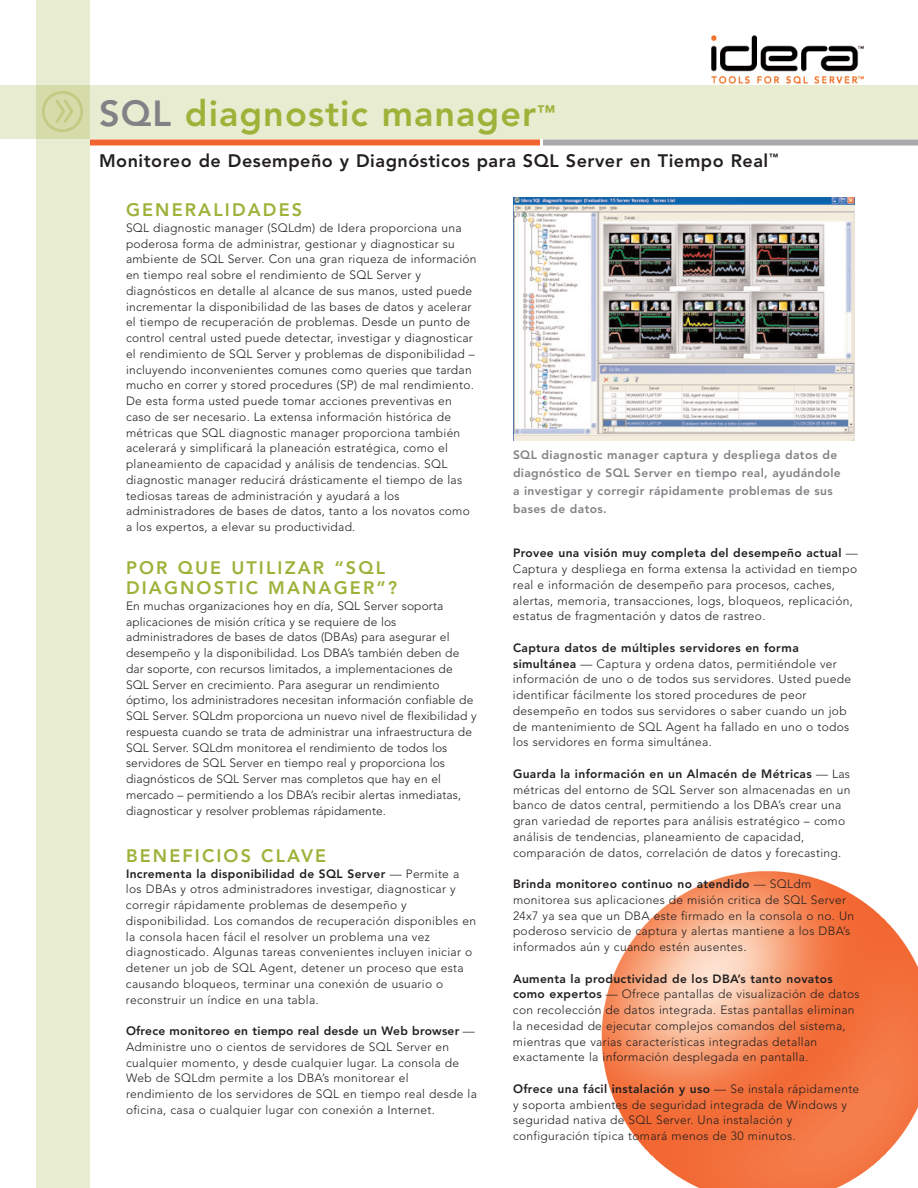
<style>
.page{position:relative;width:918px;height:1188px;background:#fff}
.page>*{position:absolute;margin:0;border:0;box-sizing:border-box;transform-origin:0 0}
.t1{font:800 36px "Avenir";letter-spacing:.03em;color:#9eb23a}
.t2{font:800 18px/20.2px "Avenir";letter-spacing:.12em;color:#9eb23a}
.t3{font:800 18px "Avenir";letter-spacing:.03em;color:#231f20}
.t4{font:300 12px/15.8px "Avenir";letter-spacing:.025em;color:#231f20}
.t5{font:800 12px/18px "Avenir";letter-spacing:.03em;color:#808285}
.s1{color:#808285}
.s2{font-weight:800}
</style>
<div class="page">
<img style="left:601px;top:871px;width:317px;height:317px">
<img style="left:513px;top:198px;width:342px;height:243px">
<img style="left:711px;top:36px;width:152px;height:48px">
<div style="left:36px;top:0;width:54px;height:1188px;background:#e8ecd1"></div>
<div style="left:0;top:86px;width:918px;height:54px;background:#e8ecd1"></div>
<div style="left:36px;top:86px;width:54px;height:54px;background:#d5dba9"></div>
<img style="left:42px;top:91px;width:40px;height:41px">
<div style="left:90px;top:140px;width:450px;height:6px;background:#f2642f"></div>
<div style="left:543px;top:140px;width:375px;height:6px;background:#a8a9ad"></div>
<h1 class="t1" style="left:99px;top:99px;width:458px"><span class="s1">SQL</span> diagnostic manager<sup>™</sup></h1>
<h2 class="t3" style="left:99px;top:153px;width:681px">Monitoreo de Desempeño y Diagnósticos para SQL Server en Tiempo Real<sup>™</sup></h2>
<h2 class="t2" style="left:126px;top:201px;width:178px">GENERALIDADES</h2>
<p class="t4" style="left:126px;top:221px;width:352px">SQL diagnostic manager (SQLdm) de Idera proporciona una poderosa forma de administrar, gestionar y diagnosticar su ambiente de SQL Server. Con una gran riqueza de información en tiempo real sobre el rendimiento de SQL Server y diagnósticos en detalle al alcance de sus manos, usted puede incrementar la disponibilidad de las bases de datos y acelerar el tiempo de recuperación de problemas. Desde un punto de control central usted puede detectar, investigar y diagnosticar el rendimiento de SQL Server y problemas de disponibilidad – incluyendo inconvenientes comunes como queries que tardan mucho en correr y stored procedures (SP) de mal rendimiento.<br>De esta forma usted puede tomar acciones preventivas en caso de ser necesario. La extensa información histórica de métricas que SQL diagnostic manager proporciona también acelerará y simplificará la planeación estratégica, como el planeamiento de capacidad y análisis de tendencias. SQL diagnostic manager reducirá drásticamente el tiempo de las tediosas tareas de administración y ayudará a los administradores de bases de datos, tanto a los novatos como a los expertos, a elevar su productividad.</p>
<h2 class="t2" style="left:126px;top:559px;width:273px">POR QUE UTILIZAR “SQL<br>DIAGNOSTIC MANAGER”?</h2>
<p class="t4" style="left:126px;top:599px;width:352px">En muchas organizaciones hoy en día, SQL Server soporta aplicaciones de misión crítica y se requiere de los administradores de bases de datos (DBAs) para asegurar el desempeño y la disponibilidad. Los DBA’s también deben de dar soporte, con recursos limitados, a implementaciones de SQL Server en crecimiento. Para asegurar un rendimiento óptimo, los administradores necesitan información confiable de SQL Server. SQLdm proporciona un nuevo nivel de flexibilidad y respuesta cuando se trata de administrar una infraestructura de SQL Server. SQLdm monitorea el rendimiento de todos los servidores de SQL Server en tiempo real y proporciona los diagnósticos de SQL Server mas completos que hay en el mercado – permitiendo a los DBA’s recibir alertas inmediatas, diagnosticar y resolver problemas rápidamente.</p>
<h2 class="t2" style="left:126px;top:847px;width:202px">BENEFICIOS CLAVE</h2>
<p class="t4" style="left:126px;top:866px;width:352px"><span class="s2">Incrementa la disponibilidad de SQL Server</span> — Permite a los DBAs y otros administradores investigar, diagnosticar y corregir rápidamente problemas de desempeño y disponibilidad. Los comandos de recuperación disponibles en la consola hacen fácil el resolver un problema una vez diagnosticado. Algunas tareas convenientes incluyen iniciar o detener un job de SQL Agent, detener un proceso que esta causando bloqueos, terminar una conexión de usuario o reconstruir un índice en una tabla.</p>
<p class="t4" style="left:126px;top:1024px;width:353px"><span class="s2">Ofrece monitoreo en tiempo real desde un Web browser</span> — Administre uno o cientos de servidores de SQL Server en cualquier momento, y desde cualquier lugar. La consola de Web de SQLdm permite a los DBA’s monitorear el rendimiento de los servidores de SQL en tiempo real desde la oficina, casa o cualquier lugar con conexión a Internet.</p>
<p class="t5" style="left:513px;top:447px;width:329px">SQL diagnostic manager captura y despliega datos de diagnóstico de SQL Server en tiempo real, ayudándole a investigar y corregir rápidamente problemas de sus bases de datos.</p>
<p class="t4" style="left:513px;top:546px;width:346px"><span class="s2">Provee una visión muy completa del desempeño actual</span> — Captura y despliega en forma extensa la actividad en tiempo real e información de desempeño para procesos, caches, alertas, memoria, transacciones, logs, bloqueos, replicación, estatus de fragmentación y datos de rastreo.</p>
<p class="t4" style="left:513px;top:641px;width:340px"><span class="s2">Captura datos de múltiples servidores en forma simultánea</span> — Captura y ordena datos, permitiéndole ver información de uno o de todos sus servidores. Usted puede identificar fácilmente los stored procedures de peor desempeño en todos sus servidores o saber cuando un job de mantenimiento de SQL Agent ha fallado en uno o todos los servidores en forma simultánea.</p>
<p class="t4" style="left:513px;top:767px;width:339px"><span class="s2">Guarda la información en un Almacén de Métricas</span> — Las métricas del entorno de SQL Server son almacenadas en un banco de datos central, permitiendo a los DBA’s crear una gran variedad de reportes para análisis estratégico – como análisis de tendencias, planeamiento de capacidad, comparación de datos, correlación de datos y forecasting.</p>
<p class="t4" style="left:513px;top:877px;width:343px"><span class="s2">Brinda monitoreo continuo no atendido</span> — SQLdm monitorea sus aplicaciones de misión critica de SQL Server 24x7 ya sea que un DBA este firmado en la consola o no. Un poderoso servicio de captura y alertas mantiene a los DBA’s informados aún y cuando estén ausentes.</p>
<p class="t4" style="left:513px;top:972px;width:348px"><span class="s2">Aumenta la productividad de los DBA’s tanto novatos como expertos</span> — Ofrece pantallas de visualización de datos con recolección de datos integrada. Estas pantallas eliminan la necesidad de ejecutar complejos comandos del sistema, mientras que varias características integradas detallan exactamente la información desplegada en pantalla.</p>
<p class="t4" style="left:513px;top:1082px;width:348px"><span class="s2">Ofrece una fácil instalación y uso</span> — Se instala rápidamente y soporta ambientes de seguridad integrada de Windows y seguridad nativa de SQL Server. Una instalación y configuración típica tomará menos de 30 minutos.</p>
</div>
